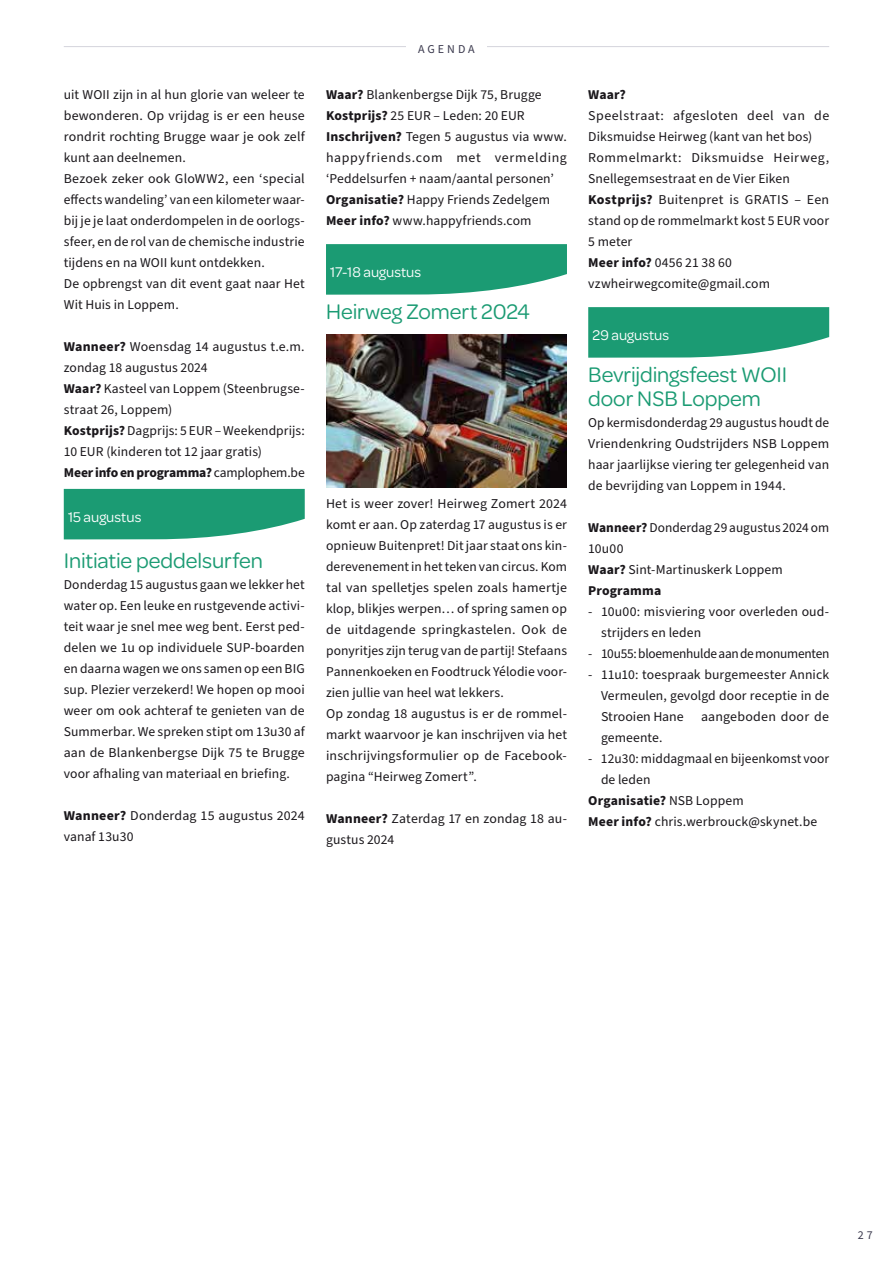
<style>
.page{position:relative;width:893px;height:1263px;background:#fff}
.page>*{position:absolute;margin:0;border:0;box-sizing:border-box;transform-origin:0 0}
.t1{font:22.5px/24px "Omnes";letter-spacing:-.005em;color:#1b9b73}
.t2{font:15px "Omnes";letter-spacing:.005em;color:#fff}
.t3{font:13.5px/21px "Source Sans Pro";letter-spacing:.01em;color:#1a171b}
.t4{font:13.5px "Source Sans Pro";letter-spacing:-.02em;color:#1a171b}
.t5{font:700 13.5px "Source Sans Pro";letter-spacing:.01em;color:#1a171b}
.t6{font:12px "Source Sans Pro";letter-spacing:.25em;color:#3a394d}
.s1{font-weight:700}
.s2{font-weight:400}
</style>
<div class="page">
<hr style="left:64px;top:46px;width:765px;height:1px;background:#d4d4dc">
<div style="left:406px;top:40px;width:81px;height:13px;background:#fff"></div>
<svg style="left:64px;top:489px;width:241px;height:50px;background:#2ca27d"></svg>
<svg style="left:326px;top:244px;width:241px;height:51px;background:#2fa37f"></svg>
<img style="left:326px;top:334px;width:241px;height:153px">
<svg style="left:588px;top:307px;width:241px;height:51px;background:#2fa47f"></svg>
<p class="t3" style="left:64px;top:84px;width:242px">uit WOII zijn in al hun glorie van weleer te bewonderen. Op vrijdag is er een heuse rondrit rochting Brugge waar je ook zelf kunt aan deelnemen.<br>Bezoek zeker ook GloWW2, een ‘special effects wandeling’ van een kilometer waar&shy;bij je je laat onderdompelen in de oorlogs&shy;sfeer, en de rol van de chemische industrie tijdens en na WOII kunt ontdekken.<br>De opbrengst van dit event gaat naar Het Wit Huis in Loppem.</p>
<p class="t3" style="left:64px;top:336px;width:242px"><span class="s1">Wanneer?</span> Woensdag 14 augustus t.e.m. zondag 18 augustus 2024<br><span class="s1">Waar?</span> Kasteel van Loppem (Steenbrugse&shy;straat 26, Loppem)<br><span class="s1">Kostprijs?</span> Dagprijs: 5 EUR – Weekendprijs:<br>10 EUR (kinderen tot 12 jaar gratis)<br><span class="s1">Meer info en programma?</span> camplophem.be</p>
<p class="t2" style="left:68px;top:506px;width:75px">15 augustus</p>
<h1 class="t1" style="left:64px;top:547px;width:201px">Initiatie peddelsurfen</h1>
<p class="t3" style="left:64px;top:575px;width:242px;text-align:justify">Donderdag 15 augustus gaan we lekker het water op. Een leuke en rustgevende activi&shy;teit waar je snel mee weg bent. Eerst ped&shy;delen we 1u op individuele SUP-boarden en daarna wagen we ons samen op een BIG sup. Plezier verzekerd! We hopen op mooi weer om ook achteraf te genieten van de Summerbar. We spreken stipt om 13u30 af aan de Blankenbergse Dijk 75 te Brugge voor afhaling van materiaal en briefing.</p>
<p class="t3" style="left:64px;top:806px;width:242px"><span class="s1">Wanneer?</span> Donderdag 15 augustus 2024 vanaf 13u30</p>
<p class="t6" style="left:418px;top:41px;width:58px">AGENDA</p>
<p class="t3" style="left:326px;top:84px;width:242px"><span class="s1">Waar?</span> Blankenbergse Dijk 75, Brugge <span class="s1">Kostprijs?</span> 25 EUR – Leden: 20 EUR <span class="s1">Inschrijven?</span> Tegen 5 augustus via www. happyfriends.com met vermelding ‘Peddelsurfen + naam/aantal personen’ <span class="s1">Organisatie?</span> Happy Friends Zedelgem <span class="s1">Meer info?</span> www.happyfriends.com</p>
<p class="t2" style="left:330px;top:262px;width:92px">17-18 augustus</p>
<h1 class="t1" style="left:326px;top:298px;width:205px">Heirweg Zomert 2024</h1>
<p class="t3" style="left:326px;top:494px;width:242px">Het is weer zover! Heirweg Zomert 2024 komt er aan. Op zaterdag 17 augustus is er opnieuw Buitenpret! Dit jaar staat ons kin&shy;derevenement in het teken van circus. Kom tal van spelletjes spelen zoals hamertje klop, blikjes werpen… of spring samen op de uitdagende springkastelen. Ook de ponyritjes zijn terug van de partij! Stefaans Pannenkoeken en Foodtruck Yélodie voor&shy;zien jullie van heel wat lekkers.<br>Op zondag 18 augustus is er de rommel&shy;markt waarvoor je kan inschrijven via het inschrijvingsformulier op de Facebook&shy;pagina “Heirweg Zomert”.</p>
<p class="t3" style="left:326px;top:809px;width:242px"><span class="s1">Wanneer?</span> Zaterdag 17 en zondag 18 au&shy;gustus 2024</p>
<p class="t5" style="left:588px;top:85px;width:39px">Waar?</p>
<p class="t3" style="left:588px;top:105px;width:242px">Speelstraat: afgesloten deel van de<br>Diksmuidse Heirweg (kant van het bos)<br>Rommelmarkt: Diksmuidse Heirweg,<br>Snellegemsestraat en de Vier Eiken<br><span class="s1">Kostprijs?</span> Buitenpret is GRATIS – Een stand op de rommelmarkt kost 5 EUR voor<br>5 meter<br><span class="s1">Meer info?</span> 0456 21 38 60 vzwheirwegcomite@gmail.com</p>
<p class="t2" style="left:592px;top:325px;width:78px">29 augustus</p>
<h1 class="t1" style="left:588px;top:361px;width:200px">Bevrijdingsfeest WOII door NSB Loppem</h1>
<p class="t3" style="left:588px;top:413px;width:242px;text-align:justify">Op kermisdonderdag 29 augustus houdt de Vriendenkring Oudstrijders NSB Loppem haar jaarlijkse viering ter gelegenheid van de bevrijding van Loppem in 1944.</p>
<p class="t3" style="left:588px;top:518px;width:242px"><span class="s1">Wanneer?</span> Donderdag 29 augustus 2024 om<br>10u00<br><span class="s1">Waar?</span> Sint-Martinuskerk Loppem<br><span class="s1">Programma</span></p>
<p class="t3" style="left:601px;top:602px;width:230px;text-indent:-13px">- 10u00: misviering voor overleden oud&shy;strijders en leden</p>
<p class="t4" style="left:588px;top:645px;width:243px">- 10u55: bloemenhulde aan de monumenten</p>
<p class="t3" style="left:601px;top:665px;width:230px;text-align:justify;text-indent:-13px">- 11u10: toespraak burgemeester Annick Vermeulen, gevolgd door receptie in de Strooien Hane</p>
<p class="t3" style="left:701px;top:707px;width:129px">aangeboden door de</p>
<p class="t3" style="left:601px;top:728px;width:63px">gemeente.</p>
<p class="t3" style="left:588px;top:749px;width:243px">- 12u30: middagmaal en bijeenkomst voor</p>
<p class="t3" style="left:601px;top:770px;width:51px">de leden</p>
<p class="t5" style="left:588px;top:791px;width:157px">Organisatie? <span class="s2">NSB Loppem</span></p>
<p class="t3" style="left:588px;top:812px;width:230px"><span class="s1">Meer info?</span> chris.werbrouck@skynet.be</p>
<p class="t6" style="left:858px;top:1227px;width:16px">27</p>
</div>
